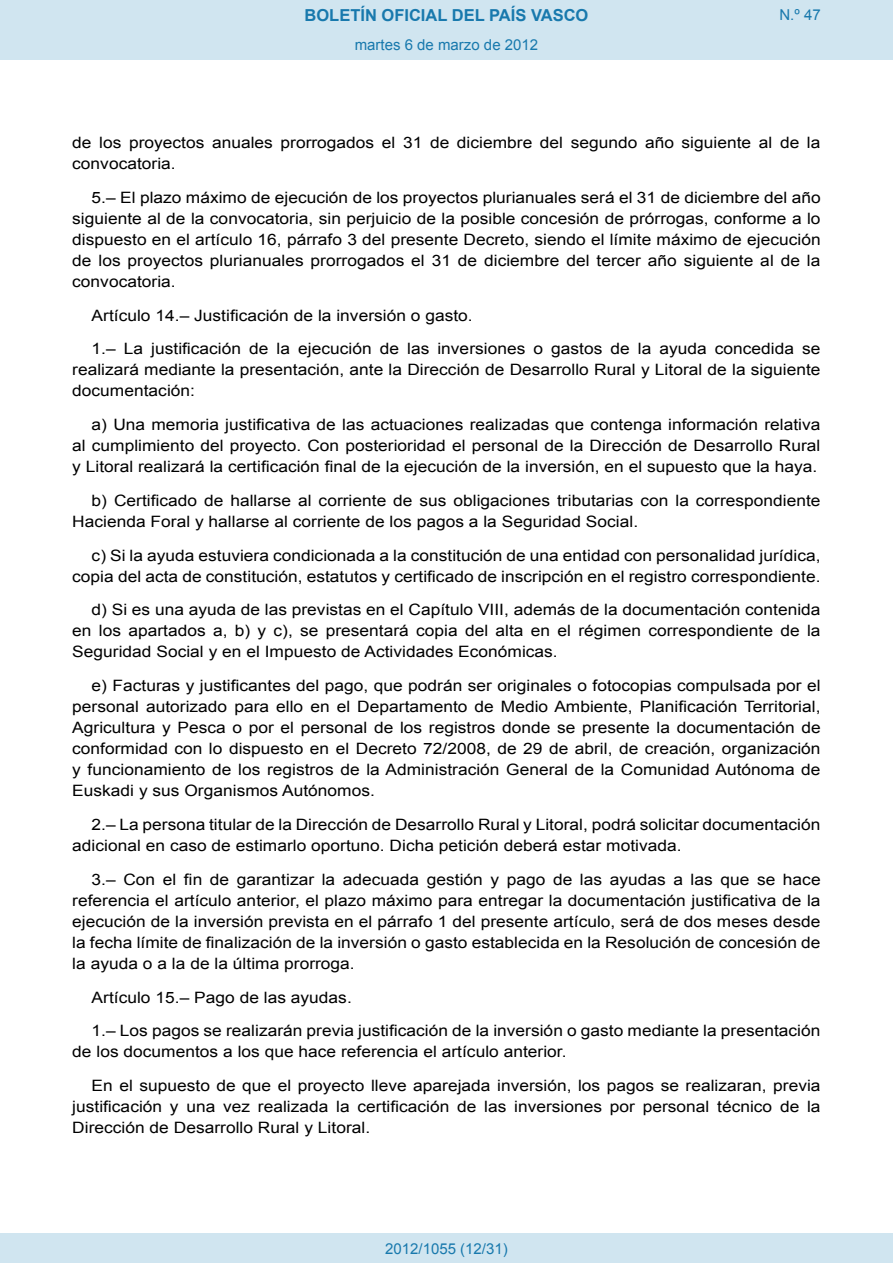
<style>
.page{position:relative;width:893px;height:1263px;background:#fff}
.page>*{position:absolute;margin:0;border:0;box-sizing:border-box;transform-origin:0 0}
.t1{font:700 16.5px "Arial";color:#1879ad}
.BOPVDetalle{font:15.6px/21px "Arial";color:#000;text-align:justify;scale:1.11 1}
.Paginacion_Centro{font:15px "Arial";color:#1879ad}
</style>
<div class="page">
<div style="left:0;top:0;width:893px;height:60px;background:#d0e5f0"></div>
<div style="left:0;top:1233px;width:893px;height:30px;background:#d0e5f0"></div>
<p class="t1" style="left:305px;top:4px;width:285px">BOLETÍN OFICIAL DEL PAÍS VASCO</p>
<p class="Paginacion_Centro" style="left:355px;top:35px;width:185px">martes 6 de marzo de 2012</p>
<p class="Paginacion_Centro" style="left:779px;top:5px;width:43px">N.º 47</p>
<p class="BOPVDetalle" style="left:72px;top:132px;width:675px">de los proyectos anuales prorrogados el 31 de diciembre del segundo año siguiente al de la convocatoria.</p>
<p class="BOPVDetalle" style="left:72px;top:187px;width:676px;text-indent:19px">5.– El plazo máximo de ejecución de los proyectos plurianuales será el 31 de diciembre del año siguiente al de la convocatoria, sin perjuicio de la posible concesión de prórrogas, conforme a lo dispuesto en el artículo 16, párrafo 3 del presente Decreto, siendo el límite máximo de ejecución de los proyectos plurianuales prorrogados el 31 de diciembre del tercer año siguiente al de la convocatoria.</p>
<p class="BOPVDetalle" style="left:92px;top:305px;width:345px">Artículo 14.– Justificación de la inversión o gasto.</p>
<p class="BOPVDetalle" style="left:72px;top:339px;width:676px;text-indent:19px">1.– La justificación de la ejecución de las inversiones o gastos de la ayuda concedida se realizará mediante la presentación, ante la Dirección de Desarrollo Rural y Litoral de la siguiente documentación:</p>
<p class="BOPVDetalle" style="left:72px;top:414px;width:675px;text-indent:19px">a) Una memoria justificativa de las actuaciones realizadas que contenga información relativa al cumplimiento del proyecto. Con posterioridad el personal de la Dirección de Desarrollo Rural y Litoral realizará la certificación final de la ejecución de la inversión, en el supuesto que la haya.</p>
<p class="BOPVDetalle" style="left:72px;top:490px;width:676px;text-indent:19px">b) Certificado de hallarse al corriente de sus obligaciones tributarias con la correspondiente<br>Hacienda Foral y hallarse al corriente de los pagos a la Seguridad Social.</p>
<p class="BOPVDetalle" style="left:72px;top:545px;width:676px;text-align:right">c) Si la ayuda estuviera condicionada a la constitución de una entidad con personalidad jurídica, copia del acta de constitución, estatutos y certificado de inscripción en el registro correspondiente.</p>
<p class="BOPVDetalle" style="left:72px;top:600px;width:676px;text-indent:19px">d) Si es una ayuda de las previstas en el Capítulo VIII, además de la documentación contenida en los apartados a, b) y c), se presentará copia del alta en el régimen correspondiente de la Seguridad Social y en el Impuesto de Actividades Económicas.</p>
<p class="BOPVDetalle" style="left:72px;top:675px;width:676px;text-indent:19px">e) Facturas y justificantes del pago, que podrán ser originales o fotocopias compulsada por el personal autorizado para ello en el Departamento de Medio Ambiente, Planificación Territorial, Agricultura y Pesca o por el personal de los registros donde se presente la documentación de conformidad con lo dispuesto en el Decreto 72/2008, de 29 de abril, de creación, organización y funcionamiento de los registros de la Administración General de la Comunidad Autónoma de Euskadi y sus Organismos Autónomos.</p>
<p class="BOPVDetalle" style="left:72px;top:814px;width:676px;text-indent:19px">2.– La persona titular de la Dirección de Desarrollo Rural y Litoral, podrá solicitar documentación adicional en caso de estimarlo oportuno. Dicha petición deberá estar motivada.</p>
<p class="BOPVDetalle" style="left:72px;top:869px;width:676px;text-indent:19px">3.– Con el fin de garantizar la adecuada gestión y pago de las ayudas a las que se hace referencia el artículo anterior, el plazo máximo para entregar la documentación justificativa de la ejecución de la inversión prevista en el párrafo 1 del presente artículo, será de dos meses desde la fecha límite de finalización de la inversión o gasto establecida en la Resolución de concesión de la ayuda o a la de la última prorroga.</p>
<p class="BOPVDetalle" style="left:92px;top:987px;width:236px">Artículo 15.– Pago de las ayudas.</p>
<p class="BOPVDetalle" style="left:72px;top:1020px;width:676px;text-indent:19px">1.– Los pagos se realizarán previa justificación de la inversión o gasto mediante la presentación de los documentos a los que hace referencia el artículo anterior.</p>
<p class="BOPVDetalle" style="left:72px;top:1075px;width:676px;text-indent:19px">En el supuesto de que el proyecto lleve aparejada inversión, los pagos se realizaran, previa justificación y una vez realizada la certificación de las inversiones por personal técnico de la Dirección de Desarrollo Rural y Litoral.</p>
<p class="Paginacion_Centro" style="left:385px;top:1238px;width:124px">2012/1055 (12/31)</p>
</div>
